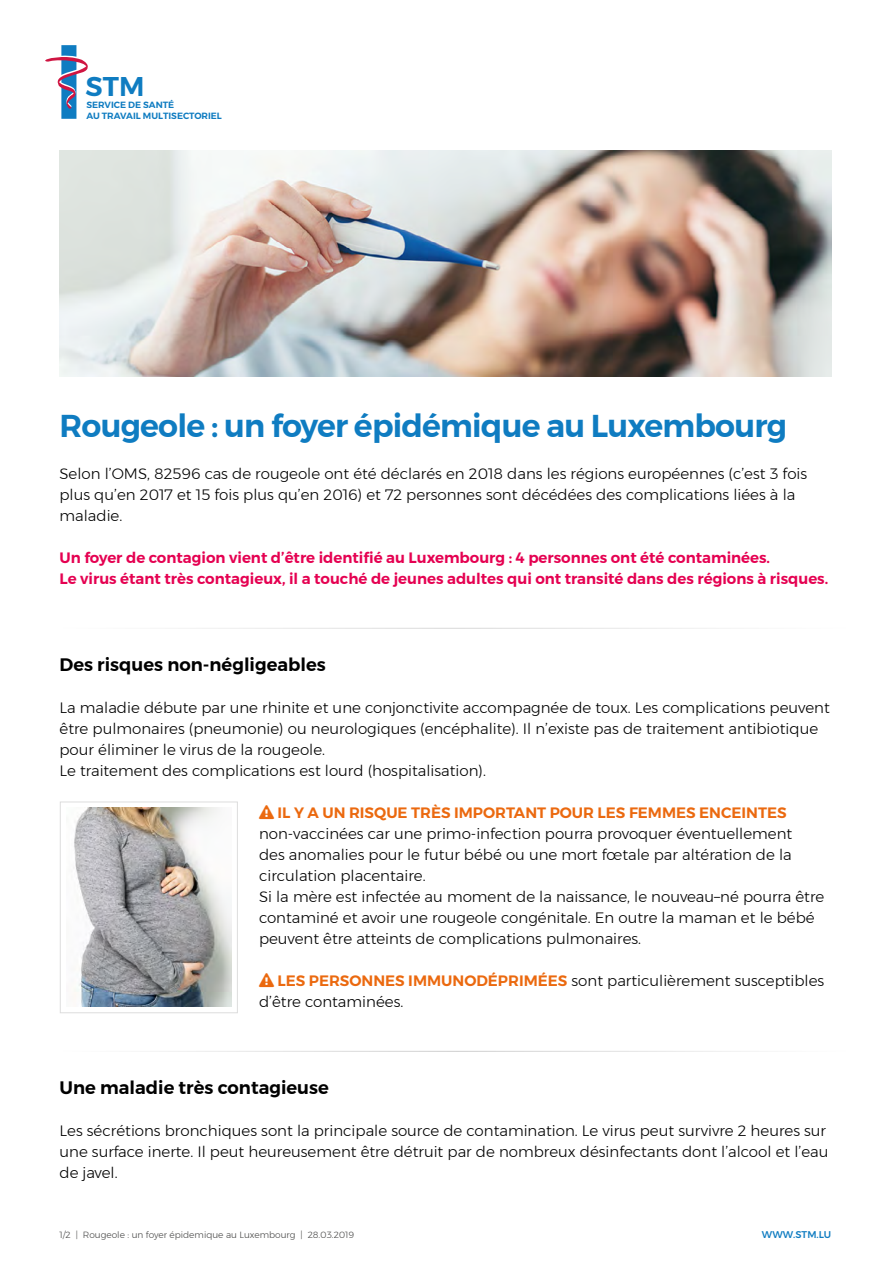
<style>
.page{position:relative;width:893px;height:1263px;background:#fff}
.page>*{position:absolute;margin:0;border:0;box-sizing:border-box;transform-origin:0 0}
.t1{font:600 31.5px "Montserrat";letter-spacing:-.025em;color:#0f7cc1}
.t2{font:600 27px "Montserrat";color:#0f7cc1}
.t3{font:600 18px "Montserrat";color:#000}
.t4{font:300 15px/21px "Montserrat";color:#000}
.t5{font:600 15px/21px "Montserrat";color:#e50051}
.t6{font:500 9.75px "Montserrat";color:#0f7cc1}
.t7{font:300 9px "Montserrat";color:#4a4a49}
.t8{font:600 9px/10.8px "Montserrat";color:#0f7cc1}
.s1{color:#eb690f}
.s2{font-weight:600;color:#eb690f}
</style>
<div class="page">
<svg style="left:45px;top:45px;width:43px;height:74px"></svg>
<img style="left:73px;top:808px;width:159px;height:199px">
<div style="left:60px;top:801px;width:178px;height:212px;border:1px solid #ddd"></div>
<img style="left:60px;top:151px;width:771px;height:225px">
<h2 class="t2" style="left:86px;top:65px;width:60px">STM</h2>
<p class="t8" style="left:86px;top:100px;width:137px">SERVICE DE SANTÉ<br>AU TRAVAIL MULTISECTORIEL</p>
<h1 class="t1" style="left:60px;top:400px;width:729px">Rougeole : un foyer épidémique au Luxembourg</h1>
<p class="t4" style="left:60px;top:463px;width:749px">Selon l’OMS, 82596 cas de rougeole ont été déclarés en 2018 dans les régions européennes (c’est 3 fois plus qu’en 2017 et 15 fois plus qu’en 2016) et 72 personnes sont décédées des complications liées à la maladie.</p>
<p class="t5" style="left:60px;top:547px;width:770px">Un foyer de contagion vient d’être identifié au Luxembourg : 4 personnes ont été contaminées.<br>Le virus étant très contagieux, il a touché de jeunes adultes qui ont transité dans des régions à risques.</p>
<p class="t3" style="left:60px;top:650px;width:268px">Des risques non-négligeables</p>
<p class="t4" style="left:60px;top:697px;width:772px">La maladie débute par une rhinite et une conjonctivite accompagnée de toux. Les complications peuvent être pulmonaires (pneumonie) ou neurologiques (encéphalite). Il n’existe pas de traitement antibiotique pour éliminer le virus de la rougeole.<br>Le traitement des complications est lourd (hospitalisation).</p>
<p class="t4" style="left:259px;top:802px;width:567px"><span class="s1">❑</span> <span class="s2">IL Y A UN RISQUE TRÈS IMPORTANT POUR LES FEMMES ENCEINTES </span>non-vaccinées car une primo-infection pourra provoquer éventuellement<br>des anomalies pour le futur bébé ou une mort fœtale par altération de la circulation placentaire.<br>Si la mère est infectée au moment de la naissance, le nouveau–né pourra être contaminé et avoir une rougeole congénitale. En outre la maman et le bébé peuvent être atteints de complications pulmonaires.</p>
<p class="t4" style="left:259px;top:970px;width:567px"><span class="s1">❑</span> <span class="s2">LES PERSONNES IMMUNODÉPRIMÉES</span> sont particulièrement susceptibles d’être contaminées.</p>
<p class="t3" style="left:60px;top:1073px;width:271px">Une maladie très contagieuse</p>
<p class="t4" style="left:60px;top:1120px;width:770px">Les sécrétions bronchiques sont la principale source de contamination. Le virus peut survivre 2 heures sur une surface inerte. Il peut heureusement être détruit par de nombreux désinfectants dont l’alcool et l’eau de javel.</p>
<p class="t7" style="left:60px;top:1228px;width:296px">1/2 | Rougeole : un foyer épidemique au Luxembourg | 28.03.2019</p>
<p class="t6" style="left:762px;top:1227px;width:71px">WWW.STM.LU</p>
</div>
